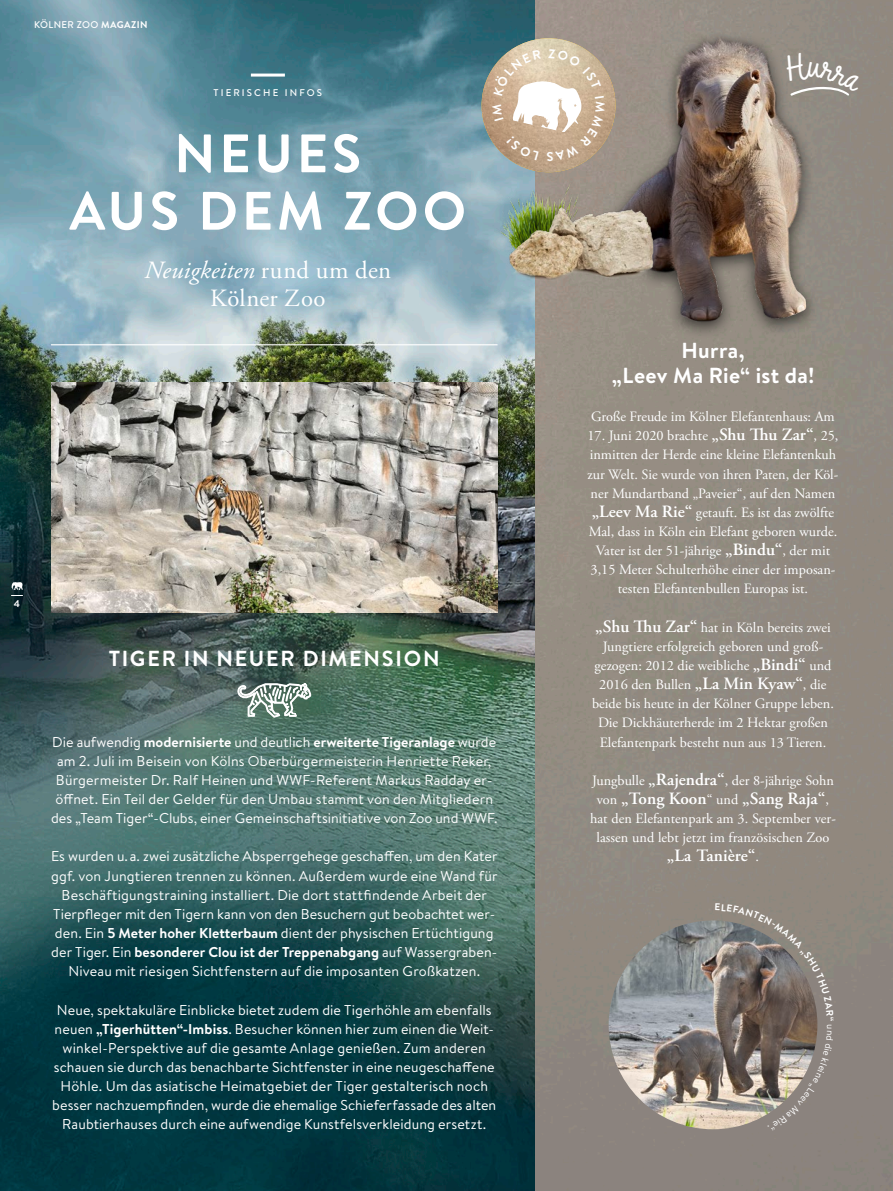
<style>
.page{position:relative;width:893px;height:1191px;background:#fff}
.page>*{position:absolute;margin:0;border:0;box-sizing:border-box;transform-origin:0 0}
.t1{font:700 54px "Brandon Text";letter-spacing:.07em;color:#fff}
.t2{font:24.75px/28.5px "Adobe Garamond Pro";letter-spacing:.02em;color:#fff;text-align:center}
.t3{font:700 21.75px/25.2px "Brandon Text";letter-spacing:.015em;color:#fff;text-align:center}
.t4{font:700 21.75px "Brandon Text";letter-spacing:.075em;color:#fff}
.t5{font:600 17.25px "Adobe Garamond Pro";letter-spacing:.005em;color:#fff}
.t6{font:14.25px/19.2px "Brandon Text";letter-spacing:.01em;color:#fff;text-align:center}
.t7{font:14.25px/19.2px "Adobe Garamond Pro";color:#fff;text-align:center}
.t8{font:500 9.75px "Brandon Text";letter-spacing:.04em;color:#fff}
.t9{font:500 9.75px "Brandon Text";letter-spacing:.22em;color:#fff}
.t10{font:700 9.75px "Brandon Text";color:#fff}
.s1{font-weight:700}
.s2{font-style:italic}
.s3{font-weight:600;font-size:17.25px}
.s4{font-weight:400;font-size:14.25px}
</style>
<div class="page">
<img style="left:0;top:0;width:893px;height:1191px">
<img style="left:609px;top:920px;width:208px;height:209px;border-radius:104px">
<img style="left:51px;top:383px;width:446px;height:229px">
<img style="left:584px;top:19px;width:248px;height:325px">
<img style="left:495px;top:181px;width:164px;height:105px">
<div style="left:128px;top:242px;width:280px;height:83px;background:#006aa6;opacity:.6"></div>
<svg style="left:237px;top:683px;width:74px;height:34px"></svg>
<hr style="left:251px;top:74px;width:34px;height:3px;background:#fff">
<hr style="left:51px;top:344px;width:446px;height:1px;background:#fff">
<svg style="left:11px;top:582px;width:12px;height:14px"></svg>
<svg style="left:715px;top:903px;width:119px;height:227px;background:#867d75"></svg>
<svg style="left:475px;top:32px;width:147px;height:147px;background:#b5ac9d"></svg>
<div style="left:785px;top:52px;width:79px;height:44px;background:#908b83"></div>
<p class="t8" style="left:34px;top:18px;width:115px">KÖLNER ZOO <span class="s1">MAGAZIN</span></p>
<p class="t9" style="left:214px;top:86px;width:110px">TIERISCHE INFOS</p>
<h1 class="t1" style="left:174px;top:116px;width:188px">NEUES</h1>
<h1 class="t1" style="left:69px;top:173px;width:398px">AUS DEM ZOO</h1>
<h2 class="t2" style="left:145px;top:256px;width:248px"><span class="s2">Neuigkeiten</span> rund um den<br>Kölner Zoo</h2>
<p class="t10" style="left:14px;top:597px;width:8px">4</p>
<h3 class="t4" style="left:109px;top:643px;width:332px">TIGER IN NEUER DIMENSION</h3>
<p class="t6" style="left:51px;top:731px;width:448px">Die aufwendig <span class="s1">modernisierte</span> und deutlich <span class="s1">erweiterte Tigeranlage</span> wurde am 2. Juli im Beisein von Kölns Oberbürgermeisterin Henriette Reker, Bürgermeister Dr. Ralf Heinen und WWF-Referent Markus Radday er&shy;öffnet. Ein Teil der Gelder für den Umbau stammt von den Mitgliedern des „Team Tiger“-Clubs, einer Gemeinschaftsinitiative von Zoo und WWF.</p>
<p class="t6" style="left:51px;top:846px;width:448px">Es wurden u.a. zwei zusätzliche Absperrgehege geschaffen, um den Kater ggf. von Jungtieren trennen zu können. Außerdem wurde eine Wand für Beschäftigungstraining installiert. Die dort stattfindende Arbeit der Tierpfleger mit den Tigern kann von den Besuchern gut beobachtet wer&shy;den. Ein <span class="s1">5 Meter hoher Kletterbaum</span> dient der physischen Ertüchtigung der Tiger. Ein <span class="s1">besonderer Clou ist der Treppenabgang</span> auf Wassergraben-Niveau mit riesigen Sichtfenstern auf die imposanten Großkatzen.</p>
<p class="t6" style="left:52px;top:999px;width:446px">Neue, spektakuläre Einblicke bietet zudem die Tigerhöhle am ebenfalls neuen <span class="s1">„Tigerhütten“-Imbiss</span>. Besucher können hier zum einen die Weit&shy;winkel-Perspektive auf die gesamte Anlage genießen. Zum anderen schauen sie durch das benachbarte Sichtfenster in eine neugeschaffene Höhle. Um das asiatische Heimatgebiet der Tiger gestalterisch noch besser nachzuempfinden, wurde die ehemalige Schieferfassade des alten Raubtierhauses durch eine aufwendige Kunstfelsverkleidung ersetzt.</p>
<h3 class="t3" style="left:612px;top:337px;width:204px">Hurra,<br>„Leev Ma Rie“ ist da!</h3>
<p class="t7" style="left:591px;top:407px;width:245px">Große Freude im Kölner Elefantenhaus: Am</p>
<p class="t7" style="left:587px;top:426px;width:253px">17. Juni 2020 brachte <span class="s3">„Shu Thu Zar“</span>, 25, inmitten der Herde eine kleine Elefantenkuh zur Welt. Sie wurde von ihren Paten, der Köl&shy;ner Mundartband „Paveier“, auf den Namen <span class="s3">„Leev Ma Rie“</span> getauft. Es ist das zwölfte Mal, dass in Köln ein Elefant geboren wurde.<br>Vater ist der 51-jährige <span class="s3">„Bindu“</span>, der mit 3,15 Meter Schulterhöhe einer der imposan&shy;testen Elefantenbullen Europas ist.</p>
<p class="t7" style="left:592px;top:618px;width:243px"><span class="s3">„Shu Thu Zar“</span> hat in Köln bereits zwei Jungtiere erfolgreich geboren und groß&shy;gezogen: 2012 die weibliche <span class="s3">„Bindi“</span> und 2016 den Bullen <span class="s3">„La Min Kyaw“</span>, die beide bis heute in der Kölner Gruppe leben.<br>Die Dickhäuterherde im 2 Hektar großen Elefantenpark besteht nun aus 13 Tieren.</p>
<p class="t7" style="left:592px;top:771px;width:243px">Jungbulle <span class="s3">„Rajendra“</span>, der 8-jährige Sohn</p>
<p class="t5" style="left:597px;top:788px;width:234px"><span class="s4">von</span> „Tong Koon<span class="s4">“ und</span> „Sang Raja“<span class="s4">,</span></p>
<p class="t7" style="left:590px;top:809px;width:246px">hat den Elefantenpark am 3. September ver&shy;lassen und lebt jetzt im französischen Zoo</p>
<p class="t5" style="left:667px;top:846px;width:94px">„La Tanière“<span class="s4">.</span></p>
</div>
